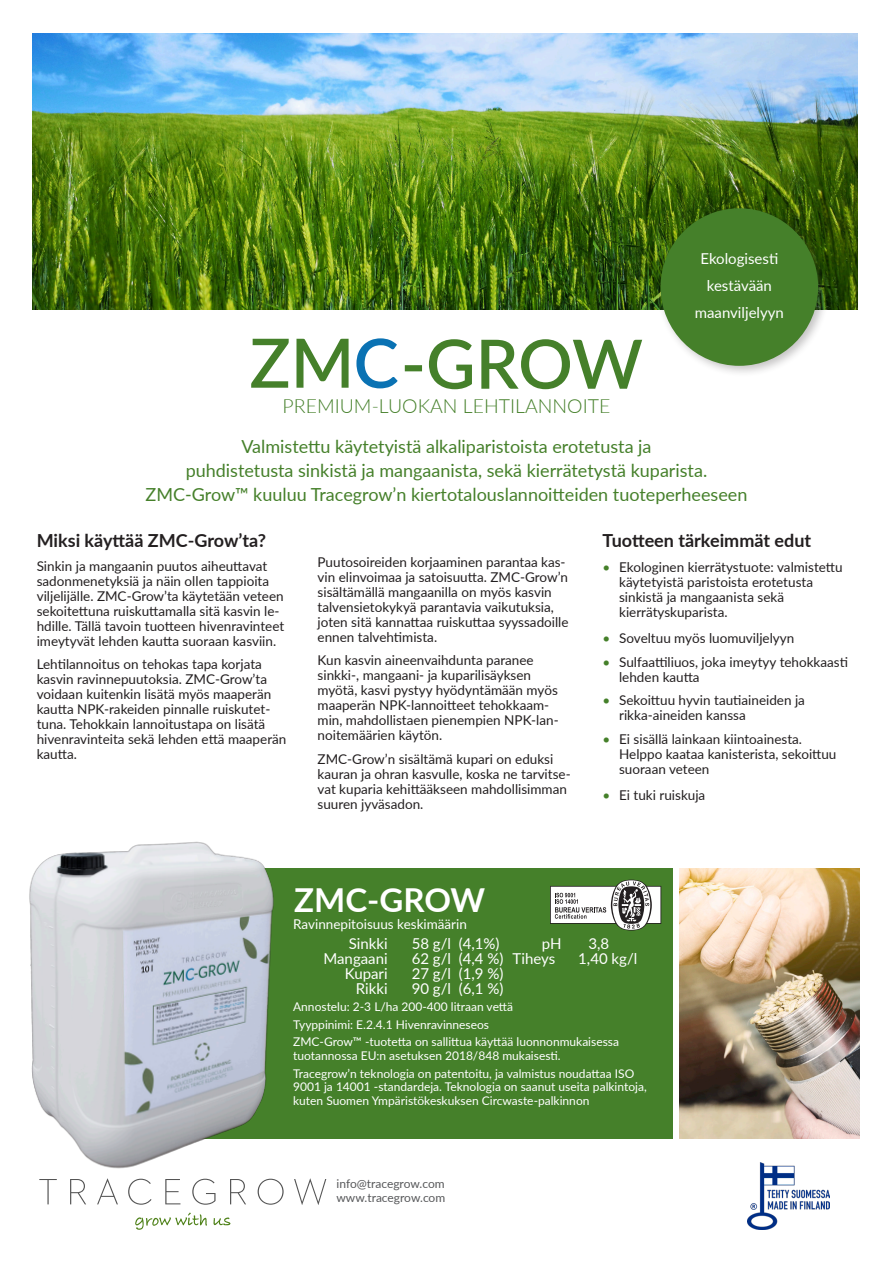
<style>
.page{position:relative;width:893px;height:1263px;background:#fff}
.page>*{position:absolute;margin:0;border:0;box-sizing:border-box;transform-origin:0 0}
.t1{font:700 33px "Lato";color:#fff}
.t2{font:300 19.5px "Lato";color:#45802a}
.t3{font:18px/24px "Lato";color:#45802a;text-align:center}
.t4{font:700 18px "Lato";color:#231f20}
.t5{font:15px/27px "Lato";color:#fff;text-align:center}
.t6{font:13.5px/15px "Lato";color:#231f20}
.t7{font:13.5px "Lato";color:#fff}
.t8{font:12px/17.7px "Lato";color:#fff}
.t9{font:12px/14.4px "Lato";color:#57585a}
.s1{color:#45802a}
</style>
<div class="page">
<img style="left:33px;top:34px;width:825px;height:276px">
<div style="left:194px;top:869px;width:479px;height:270px;background:#45802a"></div>
<svg style="left:550px;top:880px;width:111px;height:50px"></svg>
<img style="left:679px;top:869px;width:180px;height:270px">
<img style="left:29px;top:841px;width:269px;height:328px">
<svg style="left:405px;top:339px;width:237px;height:50px"></svg>
<svg style="left:296px;top:339px;width:53px;height:49px"></svg>
<svg style="left:251px;top:339px;width:38px;height:49px"></svg>
<svg style="left:356px;top:338px;width:42px;height:50px"></svg>
<div style="left:656px;top:203px;width:175px;height:174px;background:#231f20;opacity:.27"></div>
<div style="left:661px;top:208px;width:157px;height:158px;background:#45802a;border-radius:50%"></div>
<svg style="left:39px;top:1178px;width:287px;height:27px"></svg>
<svg style="left:135px;top:1212px;width:95px;height:18px"></svg>
<img style="left:748px;top:1163px;width:82px;height:67px">
<h2 class="t2" style="left:283px;top:392px;width:329px">PREMIUM-LUOKAN LEHTILANNOITE</h2>
<p class="t5" style="left:695px;top:244px;width:91px">Ekologisesti kestävään maanviljelyyn</p>
<h3 class="t3" style="left:146px;top:434px;width:603px">Valmistettu käytetyistä alkaliparistoista erotetusta ja<br>puhdistetusta sinkistä ja mangaanista, sekä kierrätetystä kuparista.<br>ZMC-Grow™ kuuluu Tracegrow’n kiertotalouslannoitteiden tuoteperheeseen</h3>
<h3 class="t4" style="left:37px;top:527px;width:231px">Miksi käyttää ZMC-Grow’ta?</h3>
<p class="t6" style="left:37px;top:557px;width:249px">Sinkin ja mangaanin puutos aiheuttavat sadonmenetyksiä ja näin ollen tappioita viljelijälle. ZMC-Grow’ta käytetään veteen sekoitettuna ruiskuttamalla sitä kasvin le&shy;hdille. Tällä tavoin tuotteen hivenravinteet imeytyvät lehden kautta suoraan kasviin.</p>
<p class="t6" style="left:37px;top:656px;width:251px">Lehtilannoitus on tehokas tapa korjata kasvin ravinnepuutoksia. ZMC-Grow’ta voidaan kuitenkin lisätä myös maaperän kautta NPK-rakeiden pinnalle ruiskutet&shy;tuna. Tehokkain lannoitustapa on lisätä hivenravinteita sekä lehden että maaperän kautta.</p>
<p class="t6" style="left:318px;top:554px;width:253px">Puutosoireiden korjaaminen parantaa kas&shy;vin elinvoimaa ja satoisuutta. ZMC-Grow’n sisältämällä mangaanilla on myös kasvin talvensietokykyä parantavia vaikutuksia, joten sitä kannattaa ruiskuttaa syyssadoille ennen talvehtimista.</p>
<p class="t6" style="left:318px;top:652px;width:243px">Kun kasvin aineenvaihdunta paranee sinkki-, mangaani- ja kuparilisäyksen myötä, kasvi pystyy hyödyntämään myös maaperän NPK-lannoitteet tehokkaam&shy;min, mahdollistaen pienempien NPK-lan&shy;noitemäärien käytön.</p>
<p class="t6" style="left:318px;top:751px;width:255px">ZMC-Grow’n sisältämä kupari on eduksi kauran ja ohran kasvulle, koska ne tarvitse&shy;vat kuparia kehittääkseen mahdollisimman suuren jyväsadon.</p>
<h1 class="t1" style="left:294px;top:875px;width:193px">ZMC-GROW</h1>
<h3 class="t4" style="left:603px;top:527px;width:210px">Tuotteen tärkeimmät edut</h3>
<p class="t6" style="left:619px;top:559px;width:225px;text-indent:-16px"><span class="s1">•</span> Ekologinen kierrätystuote: valmistettu käytetyistä paristoista erotetusta sinkistä ja mangaanista sekä kierrätyskuparista.</p>
<p class="t6" style="left:603px;top:630px;width:193px"><span class="s1">•</span> Soveltuu myös luomuviljelyyn</p>
<p class="t6" style="left:619px;top:654px;width:230px;text-indent:-16px"><span class="s1">•</span> Sulfaattiliuos, joka imeytyy tehokkaasti lehden kautta</p>
<p class="t6" style="left:619px;top:692px;width:187px;text-indent:-16px"><span class="s1">•</span> Sekoittuu hyvin tautiaineiden ja rikka-aineiden kanssa</p>
<p class="t6" style="left:619px;top:731px;width:219px;text-indent:-16px"><span class="s1">•</span> Ei sisällä lainkaan kiintoainesta.<br>Helppo kaataa kanisterista, sekoittuu suoraan veteen</p>
<p class="t6" style="left:603px;top:787px;width:104px"><span class="s1">•</span> Ei tuki ruiskuja</p>
<p class="t7" style="left:293px;top:914px;width:175px">Ravinnepitoisuus keskimäärin</p>
<p class="t5" style="left:349px;top:930px;width:40px">Sinkki</p>
<p class="t5" style="left:412px;top:930px;width:89px">58 g/l (4,1%)</p>
<p class="t5" style="left:542px;top:930px;width:21px">pH</p>
<p class="t5" style="left:588px;top:930px;width:22px">3,8</p>
<p class="t5" style="left:323px;top:945px;width:66px">Mangaani</p>
<p class="t5" style="left:412px;top:945px;width:145px">62 g/l (4,4 %) Tiheys</p>
<p class="t5" style="left:578px;top:945px;width:61px">1,40 kg/l</p>
<p class="t5" style="left:345px;top:960px;width:44px">Kupari</p>
<p class="t5" style="left:412px;top:960px;width:93px">27 g/l (1,9 %)</p>
<p class="t5" style="left:356px;top:975px;width:33px">Rikki</p>
<p class="t5" style="left:412px;top:975px;width:93px">90 g/l (6,1 %)</p>
<p class="t8" style="left:293px;top:997px;width:327px">Annostelu: 2-3 L/ha 200-400 litraan vettä<br>Tyyppinimi: E.2.4.1 Hivenravinneseos<br>ZMC-Grow™ -tuotetta on sallittua käyttää luonnonmukaisessa</p>
<p class="t8" style="left:293px;top:1046px;width:343px">tuotannossa EU:n asetuksen 2018/848 mukaisesti.<br>Tracegrow’n teknologia on patentoitu, ja valmistus noudattaa ISO</p>
<p class="t8" style="left:293px;top:1079px;width:355px;line-height:13.5px">9001 ja 14001 -standardeja. Teknologia on saanut useita palkintoja, kuten Suomen Ympäristökeskuksen Circwaste-palkinnon</p>
<p class="t9" style="left:337px;top:1175px;width:110px">info@tracegrow.com www.tracegrow.com</p>
</div>
